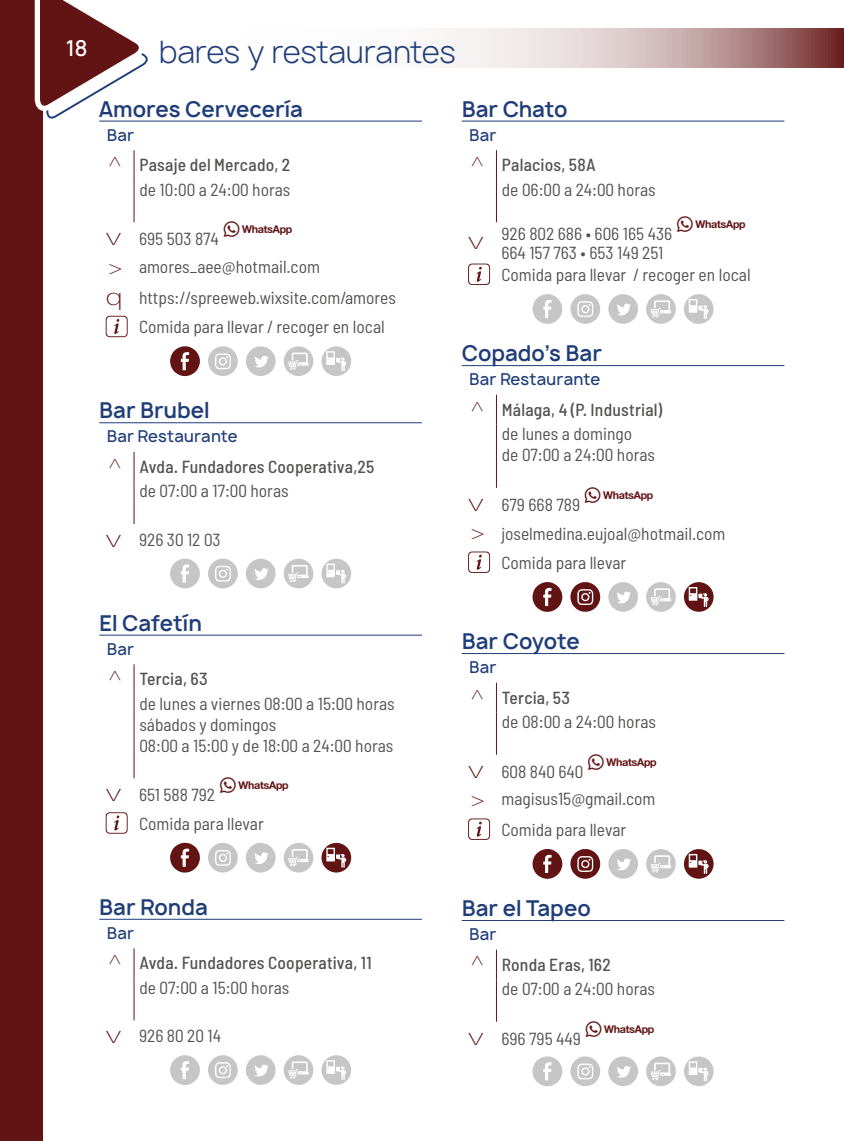
<style>
.page{position:relative;width:844px;height:1141px;background:#fff}
.page>*{position:absolute;margin:0;border:0;box-sizing:border-box;transform-origin:0 0}
.t1{font:300 29.75px "Manrope";letter-spacing:-.015em;color:#1f3d78}
.t2{font:28px "Social Logos";color:#621313}
.t3{font:600 21px "Manrope";color:#1f3d78}
.t4{font:500 21px "Manrope";color:#fff}
.t5{font:semi-condensed 17.5px/21px "Barlow";color:#525251}
.t6{font:500 semi-condensed 17.5px "Barlow";letter-spacing:.01em;color:#525251}
.t7{font:500 15.75px "Manrope";letter-spacing:.01em;color:#1f3d78}
.s1{color:#621313}
</style>
<div class="page">
<hr style="left:99px;top:919px;width:323px;height:1px;background:#1f3d78">
<hr style="left:133px;top:948px;width:1px;height:30px;background:#621313">
<hr style="left:133px;top:978px;width:1px;height:42px;background:#621313">
<svg style="left:170px;top:1055px;width:30px;height:30px"></svg>
<svg style="left:208px;top:1055px;width:30px;height:30px"></svg>
<svg style="left:246px;top:1055px;width:29px;height:30px"></svg>
<svg style="left:283px;top:1055px;width:30px;height:30px"></svg>
<svg style="left:321px;top:1055px;width:30px;height:30px"></svg>
<hr style="left:461px;top:121px;width:323px;height:1px;background:#1f3d78">
<hr style="left:496px;top:150px;width:1px;height:30px;background:#621313">
<hr style="left:496px;top:180px;width:1px;height:42px;background:#621313">
<svg style="left:468px;top:264px;width:22px;height:21px"></svg>
<svg style="left:532px;top:294px;width:30px;height:30px"></svg>
<svg style="left:570px;top:294px;width:30px;height:30px"></svg>
<svg style="left:608px;top:294px;width:29px;height:30px"></svg>
<svg style="left:646px;top:294px;width:29px;height:30px"></svg>
<svg style="left:684px;top:294px;width:29px;height:30px"></svg>
<hr style="left:99px;top:121px;width:323px;height:1px;background:#1f3d78">
<hr style="left:133px;top:150px;width:1px;height:30px;background:#621313">
<hr style="left:133px;top:180px;width:1px;height:42px;background:#621313">
<svg style="left:106px;top:316px;width:22px;height:21px"></svg>
<svg style="left:170px;top:346px;width:30px;height:30px"></svg>
<svg style="left:208px;top:346px;width:30px;height:30px"></svg>
<svg style="left:246px;top:346px;width:29px;height:30px"></svg>
<svg style="left:283px;top:346px;width:30px;height:30px"></svg>
<svg style="left:321px;top:346px;width:30px;height:30px"></svg>
<hr style="left:99px;top:635px;width:323px;height:1px;background:#1f3d78">
<hr style="left:133px;top:664px;width:1px;height:30px;background:#621313">
<hr style="left:133px;top:694px;width:1px;height:84px;background:#621313">
<svg style="left:106px;top:812px;width:22px;height:22px"></svg>
<svg style="left:170px;top:843px;width:30px;height:30px"></svg>
<svg style="left:208px;top:843px;width:30px;height:30px"></svg>
<svg style="left:246px;top:843px;width:29px;height:30px"></svg>
<svg style="left:283px;top:843px;width:30px;height:30px"></svg>
<svg style="left:321px;top:843px;width:30px;height:30px"></svg>
<hr style="left:461px;top:653px;width:323px;height:1px;background:#1f3d78">
<svg style="left:496px;top:683px;width:1px;height:29px"></svg>
<hr style="left:496px;top:712px;width:1px;height:43px;background:#621313">
<svg style="left:468px;top:818px;width:22px;height:22px"></svg>
<svg style="left:532px;top:849px;width:30px;height:30px"></svg>
<svg style="left:570px;top:849px;width:30px;height:30px"></svg>
<svg style="left:608px;top:849px;width:29px;height:30px"></svg>
<svg style="left:646px;top:849px;width:29px;height:30px"></svg>
<svg style="left:683px;top:849px;width:30px;height:30px"></svg>
<hr style="left:461px;top:365px;width:323px;height:1px;background:#1f3d78">
<svg style="left:496px;top:395px;width:1px;height:29px"></svg>
<hr style="left:496px;top:424px;width:1px;height:64px;background:#621313">
<svg style="left:468px;top:552px;width:22px;height:21px"></svg>
<svg style="left:532px;top:582px;width:30px;height:30px"></svg>
<svg style="left:570px;top:582px;width:30px;height:30px"></svg>
<svg style="left:608px;top:582px;width:29px;height:30px"></svg>
<svg style="left:646px;top:582px;width:29px;height:30px"></svg>
<svg style="left:683px;top:582px;width:30px;height:30px"></svg>
<hr style="left:99px;top:422px;width:323px;height:1px;background:#1f3d78">
<hr style="left:133px;top:452px;width:1px;height:30px;background:#621313">
<hr style="left:133px;top:482px;width:1px;height:42px;background:#621313">
<svg style="left:170px;top:559px;width:30px;height:29px"></svg>
<svg style="left:208px;top:559px;width:30px;height:29px"></svg>
<svg style="left:246px;top:559px;width:29px;height:29px"></svg>
<svg style="left:283px;top:559px;width:30px;height:29px"></svg>
<svg style="left:321px;top:559px;width:30px;height:29px"></svg>
<div style="left:0;top:0;width:42px;height:1141px;background:#621313"></div>
<svg style="left:447px;top:29px;width:396px;height:39px;background:#cab0b0"></svg>
<hr style="left:461px;top:920px;width:323px;height:1px;background:#1f3d78">
<svg style="left:496px;top:950px;width:1px;height:29px"></svg>
<hr style="left:496px;top:979px;width:1px;height:43px;background:#621313">
<svg style="left:532px;top:1056px;width:30px;height:30px"></svg>
<svg style="left:570px;top:1056px;width:30px;height:30px"></svg>
<svg style="left:608px;top:1056px;width:29px;height:30px"></svg>
<svg style="left:646px;top:1056px;width:29px;height:30px"></svg>
<svg style="left:684px;top:1056px;width:29px;height:30px"></svg>
<svg style="left:34px;top:0;width:120px;height:124px"></svg>
<p class="t4" style="left:66px;top:35px;width:22px">18</p>
<h1 class="t1" style="left:159px;top:34px;width:298px">bares y restaurantes</h1>
<p class="t3" style="left:99px;top:95px;width:205px">Amores Cervecería</p>
<p class="t7" style="left:107px;top:125px;width:29px">Bar</p>
<p class="t6" style="left:139px;top:154px;width:152px">Pasaje del Mercado, 2</p>
<p class="t5" style="left:139px;top:178px;width:152px">de 10:00 a 24:00 horas</p>
<p class="t5" style="left:139px;top:225px;width:182px;line-height:27.5px;text-indent:-33px"><span class="s1">❖</span> 695 503 874 <sup>t </sup>amores_aee@hotmail.com</p>
<p class="t5" style="left:139px;top:282px;width:258px;line-height:29.8px;text-indent:-33px"><span class="s1">❑</span> https://spreeweb.wixsite.com/amores<br>Comida para llevar / recoger en local</p>
<p class="t3" style="left:461px;top:95px;width:107px">Bar Chato</p>
<p class="t7" style="left:469px;top:125px;width:29px">Bar</p>
<p class="t6" style="left:501px;top:154px;width:95px">Palacios, 58A</p>
<p class="t5" style="left:501px;top:178px;width:155px">de 06:00 a 24:00 horas</p>
<p class="t5" style="left:501px;top:224px;width:172px;line-height:19.2px;text-indent:-33px"><span class="s1">❖</span> 926 802 686 • 606 165 436<br>664 157 763 • 653 149 251</p>
<h2 class="t2" style="left:675px;top:213px;width:72px">t</h2>
<p class="t5" style="left:501px;top:264px;width:250px">Comida para llevar / recoger en local</p>
<p class="t3" style="left:99px;top:397px;width:112px">Bar Brubel</p>
<p class="t7" style="left:107px;top:426px;width:132px">Bar Restaurante</p>
<p class="t6" style="left:139px;top:456px;width:236px">Avda. Fundadores Cooperativa,25</p>
<p class="t5" style="left:139px;top:480px;width:151px">de 07:00 a 17:00 horas</p>
<p class="t5" style="left:105px;top:529px;width:117px"><span class="s1">❖</span> 926 30 12 03</p>
<p class="t3" style="left:461px;top:339px;width:142px">Copado's Bar</p>
<p class="t7" style="left:469px;top:369px;width:132px">Bar Restaurante</p>
<p class="t6" style="left:501px;top:399px;width:162px">Málaga, 4 (P. Industrial)</p>
<p class="t5" style="left:501px;top:423px;width:155px">de lunes a domingo<br>de 07:00 a 24:00 horas</p>
<p class="t5" style="left:501px;top:489px;width:225px;line-height:29.2px;text-indent:-33px"><span class="s1">❖</span> 679 668 789 <sup>t </sup>joselmedina.eujoal@hotmail.com<br>Comida para llevar</p>
<p class="t3" style="left:99px;top:609px;width:104px">El Cafetín</p>
<p class="t7" style="left:107px;top:639px;width:29px">Bar</p>
<p class="t6" style="left:139px;top:668px;width:70px">Tercia, 63</p>
<p class="t5" style="left:139px;top:692px;width:256px">de lunes a viernes 08:00 a 15:00 horas sábados y domingos<br>08:00 a 15:00 y de 18:00 a 24:00 horas</p>
<p class="t5" style="left:105px;top:780px;width:185px;line-height:28.7px;text-align:center"><span class="s1">❖</span> 651 588 792 <sup>t<br></sup>Comida para llevar</p>
<p class="t3" style="left:461px;top:627px;width:120px">Bar Coyote</p>
<p class="t7" style="left:469px;top:657px;width:29px">Bar</p>
<p class="t6" style="left:501px;top:687px;width:70px">Tercia, 53</p>
<p class="t5" style="left:501px;top:711px;width:155px">de 08:00 a 24:00 horas</p>
<p class="t5" style="left:468px;top:757px;width:191px;line-height:27.5px;text-align:right"><span class="s1">❖</span> 608 840 640 <sup>t </sup>magisus15@gmail.com</p>
<p class="t5" style="left:501px;top:819px;width:126px">Comida para llevar</p>
<p class="t3" style="left:99px;top:893px;width:110px">Bar Ronda</p>
<p class="t7" style="left:107px;top:923px;width:29px">Bar</p>
<p class="t6" style="left:139px;top:952px;width:234px">Avda. Fundadores Cooperativa, 11</p>
<p class="t5" style="left:139px;top:977px;width:151px">de 07:00 a 15:00 horas</p>
<p class="t5" style="left:105px;top:1025px;width:117px"><span class="s1">❖</span> 926 80 20 14</p>
<p class="t3" style="left:461px;top:894px;width:131px">Bar el Tapeo</p>
<p class="t7" style="left:469px;top:924px;width:29px">Bar</p>
<p class="t6" style="left:501px;top:953px;width:110px">Ronda Eras, 162</p>
<p class="t5" style="left:501px;top:978px;width:155px">de 07:00 a 24:00 horas</p>
<p class="t5" style="left:468px;top:1027px;width:189px"><span class="s1">❖</span> 696 795 449 <sup>t</sup></p>
</div>
